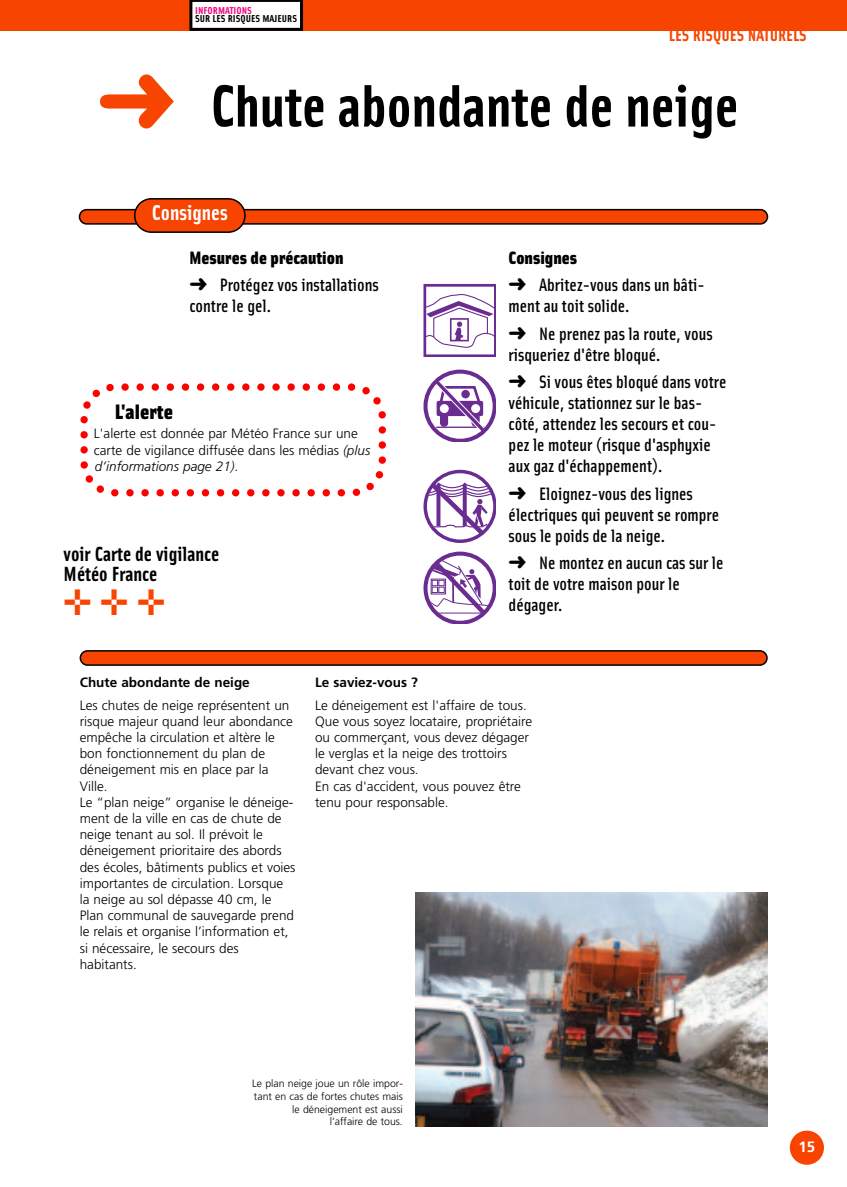
<style>
.page{position:relative;width:847px;height:1187px;background:#fff}
.page>*{position:absolute;margin:0;border:0;box-sizing:border-box;transform-origin:0 0}
.t1{font:700 60px "Solex";color:#000}
.t2{font:36.9px "Zapf Dingbats";color:#f74400}
.t3{font:21.6px "Solex Bold Lining";color:#fff}
.t4{font:900 21px "Solex";color:#000}
.t5{font:700 20.55px/20.5px "Solex";color:#000}
.t6{font:18px/21px "Solex Medium Lining";color:#000}
.t7{font:18px "Solex Black Lining";color:#000}
.t8{font:700 17.4px "Solex";color:#f74400}
.t9{font:700 15px "Frutiger";color:#fff}
.t10{font:300 13.5px/16.2px "Frutiger";color:#000}
.t11{font:700 13.5px "Frutiger";color:#000}
.t12{font:300 10.5px/12.6px "Frutiger";color:#000;text-align:right}
.t13{font:700 10.05px "Solex";color:#000;scale:1.09 1}
.t14{font:700 10.05px "Solex";color:#ef047e;scale:1.09 1}
.s1{font-style:italic}
</style>
<div class="page">
<img style="left:415px;top:892px;width:352px;height:234px">
<svg style="left:423px;top:284px;width:72px;height:72px"></svg>
<svg style="left:426px;top:370px;width:69px;height:72px"></svg>
<svg style="left:434px;top:375px;width:51px;height:62px"></svg>
<div style="left:423px;top:369px;width:72px;height:73px;border:4px solid #6a2c91;border-radius:50%"></div>
<svg style="left:423px;top:470px;width:72px;height:72px"></svg>
<svg style="left:423px;top:551px;width:72px;height:73px"></svg>
<div style="left:0;top:0;width:846px;height:31px;background:#f74400"></div>
<svg style="left:189px;top:0;width:114px;height:31px;background:#cbc9c9"></svg>
<svg style="left:79px;top:198px;width:688px;height:35px"></svg>
<div style="left:789px;top:1130px;width:34px;height:34px;background:#f74400;border-radius:50%"></div>
<svg style="left:80px;top:650px;width:687px;height:15px;background:#d23b02"></svg>
<svg style="left:80px;top:383px;width:306px;height:114px"></svg>
<p class="t14" style="left:195px;top:4px;width:54px">INFORMATIONS</p>
<p class="t13" style="left:195px;top:13px;width:95px">SUR LES RISQUES MAJEURS</p>
<p class="t8" style="left:668px;top:25px;width:139px">LES RISQUES NATURELS</p>
<h1 class="t1" style="left:210px;top:71px;width:529px">Chute abondante de neige</h1>
<h3 class="t3" style="left:152px;top:200px;width:77px">Consignes</h3>
<h3 class="t7" style="left:189px;top:247px;width:155px">Mesures de précaution</h3>
<h3 class="t6" style="left:189px;top:274px;width:191px">➜ Protégez vos installations contre le gel.</h3>
<h3 class="t4" style="left:115px;top:400px;width:60px">L'alerte</h3>
<p class="t10" style="left:94px;top:425px;width:278px">L'alerte est donnée par Météo France sur une carte de vigilance diffusée dans les médias <span class="s1">(plus d’informations page 21)</span>.</p>
<h3 class="t5" style="left:64px;top:543px;width:157px">voir Carte de vigilance<br>Météo France</h3>
<h2 class="t2" style="left:63px;top:585px;width:103px">✛✛✛</h2>
<h3 class="t7" style="left:508px;top:247px;width:70px">Consignes</h3>
<h3 class="t6" style="left:508px;top:274px;width:198px">➜ Abritez-vous dans un bâti&shy;ment au toit solide.</h3>
<h3 class="t6" style="left:508px;top:323px;width:205px">➜ Ne prenez pas la route, vous risqueriez d'être bloqué.</h3>
<h3 class="t6" style="left:508px;top:371px;width:219px">➜ Si vous êtes bloqué dans votre véhicule, stationnez sur le bas&shy;côté, attendez les secours et cou&shy;pez le moteur (risque d'asphyxie aux gaz d'échappement).</h3>
<h3 class="t6" style="left:508px;top:483px;width:212px">➜ Eloignez-vous des lignes électriques qui peuvent se rompre sous le poids de la neige.</h3>
<h3 class="t6" style="left:508px;top:552px;width:216px">➜ Ne montez en aucun cas sur le toit de votre maison pour le dégager.</h3>
<p class="t11" style="left:80px;top:676px;width:171px">Chute abondante de neige</p>
<p class="t10" style="left:80px;top:696px;width:217px">Les chutes de neige représentent un risque majeur quand leur abondance empêche la circulation et altère le bon fonctionnement du plan de déneigement mis en place par la<br>Ville.<br>Le “plan neige” organise le déneige&shy;ment de la ville en cas de chute de neige tenant au sol. Il prévoit le déneigement prioritaire des abords des écoles, bâtiments publics et voies importantes de circulation. Lorsque la neige au sol dépasse 40 cm, le<br>Plan communal de sauvegarde prend le relais et organise l’information et, si nécessaire, le secours des habitants.</p>
<p class="t11" style="left:315px;top:676px;width:104px">Le saviez-vous ?</p>
<p class="t10" style="left:315px;top:696px;width:218px">Le déneigement est l'affaire de tous.<br>Que vous soyez locataire, propriétaire ou commerçant, vous devez dégager le verglas et la neige des trottoirs devant chez vous.<br>En cas d'accident, vous pouvez être tenu pour responsable.</p>
<p class="t12" style="left:252px;top:1077px;width:152px">Le plan neige joue un rôle impor&shy;tant en cas de fortes chutes mais le déneigement est aussi<br>l’affaire de tous.</p>
<p class="t9" style="left:798px;top:1140px;width:18px">15</p>
</div>
